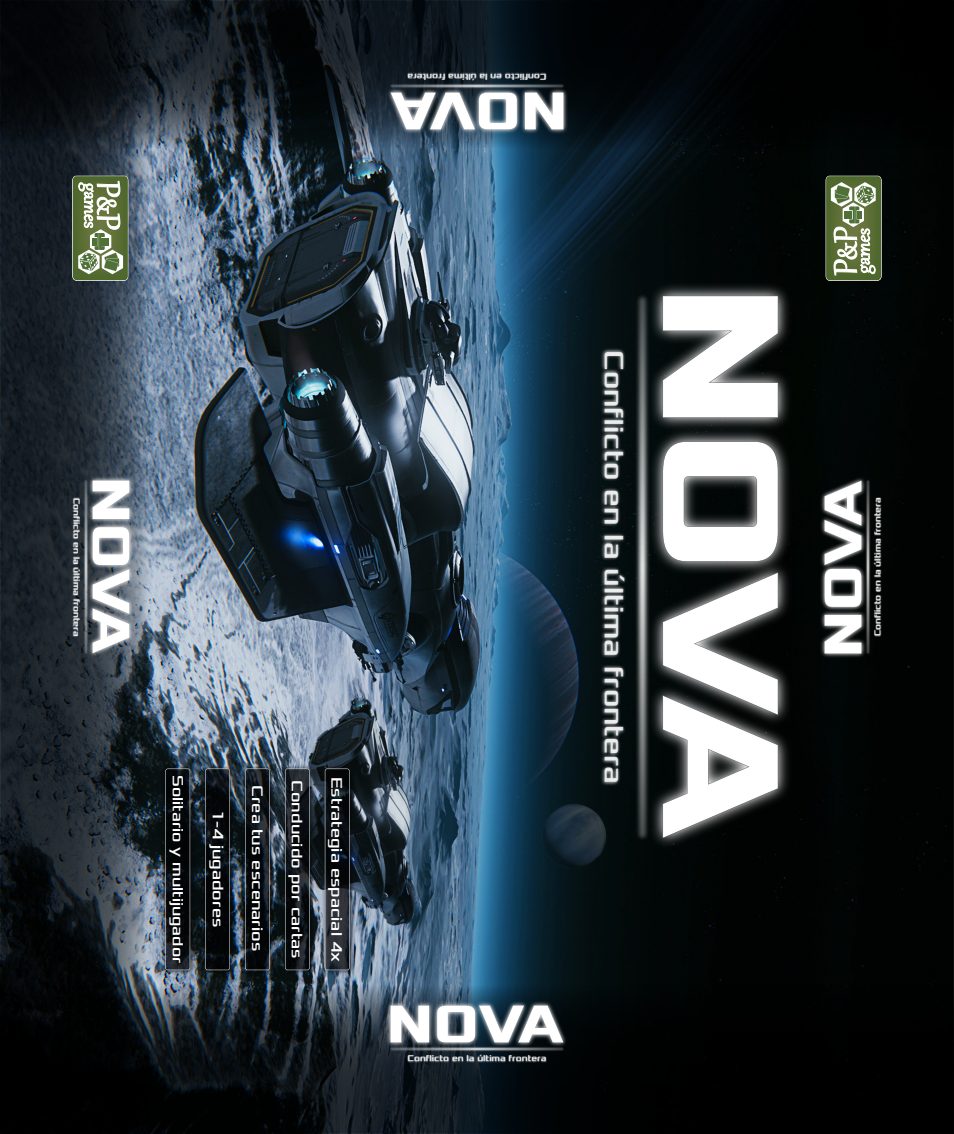
<style>
.page{position:relative;width:954px;height:1134px;background:#fff}
.page>*{position:absolute;margin:0;border:0;box-sizing:border-box;transform-origin:0 0}
.t1{font:28px "Xolonium";color:rgb(255 255 255/.85)}
.t2{font:16px "Xolonium";color:#fff}
.t3{font:15.6px "Xolonium";color:#fff}
.t4{font:9px "Xolonium";color:rgb(255 255 255/.85)}
</style>
<div class="page">
<img style="left:149px;top:149px;width:805px;height:836px">
<img style="left:0;top:149px;width:149px;height:836px">
<img style="left:0;top:985px;width:954px;height:149px">
<img style="left:0;top:0;width:954px;height:149px">
<img style="left:601px;top:282px;width:192px;height:568px">
<img style="left:634px;top:293px;width:16px;height:548px">
<img style="left:73px;top:475px;width:62px;height:183px">
<img style="left:83px;top:479px;width:6px;height:176px">
<img style="left:820px;top:476px;width:62px;height:183px">
<img style="left:866px;top:479px;width:5px;height:176px">
<img style="left:386px;top:73px;width:183px;height:62px">
<img style="left:389px;top:84px;width:176px;height:5px">
<img style="left:385px;top:1000px;width:183px;height:62px">
<img style="left:389px;top:1046px;width:176px;height:5px">
<img style="left:162px;top:765px;width:34px;height:211px">
<svg style="left:165px;top:769px;width:25px;height:201px;background:#0f1215"></svg>
<img style="left:202px;top:765px;width:34px;height:211px">
<svg style="left:205px;top:769px;width:25px;height:201px;background:#0f1316"></svg>
<img style="left:241px;top:765px;width:35px;height:211px">
<svg style="left:245px;top:769px;width:25px;height:201px;background:#15191d"></svg>
<img style="left:281px;top:765px;width:34px;height:211px">
<svg style="left:285px;top:769px;width:25px;height:201px;background:#191d21"></svg>
<img style="left:321px;top:765px;width:34px;height:211px">
<svg style="left:325px;top:769px;width:25px;height:201px;background:#1d2127"></svg>
<svg style="left:72px;top:176px;width:56px;height:105px"></svg>
<div style="left:92px;top:238px;width:5px;height:8px;background:#4f7036"></div>
<svg style="left:826px;top:176px;width:55px;height:105px"></svg>
<div style="left:857px;top:211px;width:5px;height:8px;background:#4f7036"></div>
<p class="t4" style="left:546px;top:81px;width:140px;rotate:-180deg">Conflicto en la última frontera</p>
<h1 class="t1" style="left:627px;top:350px;width:435px;rotate:90deg">Conflicto en la última frontera</h1>
<p class="t4" style="left:81px;top:498px;width:140px;rotate:90deg">Conflicto en la última frontera</p>
<p class="t4" style="left:873px;top:636px;width:140px;rotate:-90deg">Conflicto en la última frontera</p>
<h3 class="t3" style="left:185px;top:775px;width:190px;rotate:90deg">Solitario y multĳugador</h3>
<h2 class="t2" style="left:305px;top:780px;width:180px;rotate:90deg">Conducido por cartas</h2>
<h2 class="t2" style="left:344px;top:777px;width:187px;rotate:90deg">Estrategia espacial 4x</h2>
<h2 class="t2" style="left:265px;top:785px;width:167px;rotate:90deg">Crea tus escenarios</h2>
<h2 class="t2" style="left:225px;top:810px;width:119px;rotate:90deg">1-4 jugadores</h2>
<p class="t4" style="left:408px;top:1054px;width:140px">Conflicto en la última frontera</p>
</div>
